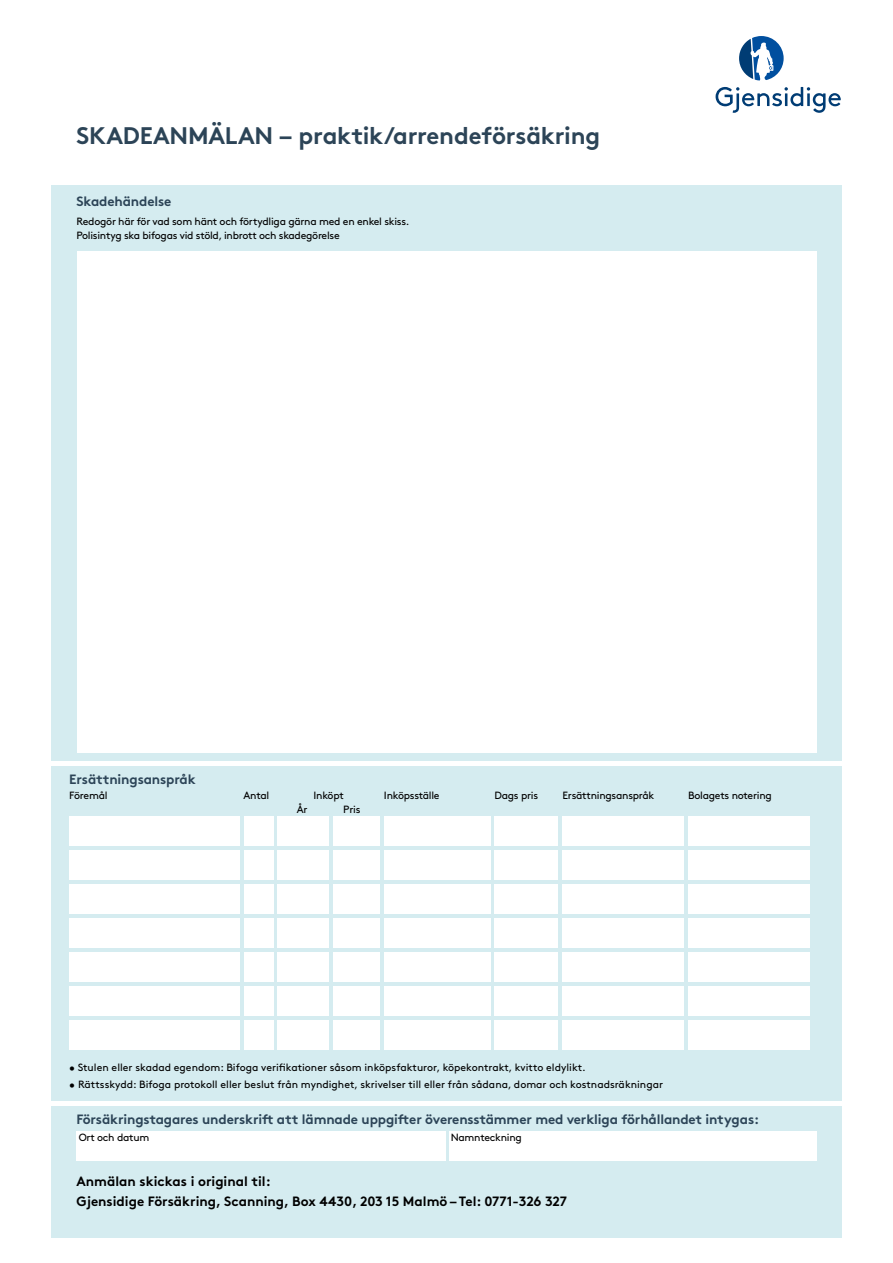
<style>
.page{position:relative;width:893px;height:1263px;background:#fff}
.page>*{position:absolute;margin:0;border:0;box-sizing:border-box;transform-origin:0 0}
.t1{font:24px "Gjen Brown OT Bold Alt";letter-spacing:-.01em;color:#2c4457}
.t2{font:13.5px "Gjen Brown OT Bold Alt";letter-spacing:-.01em;color:#2c4457}
.t3{font:700 13.5px/19.8px "Gjen Brown OT";color:#000}
.t4{font:10.5px/14px "Gjen Brown OT";letter-spacing:-.025em;color:#000}
.t5{font:10.5px "Gjen Brown OT";color:#000}
</style>
<div class="page">
<div style="left:51px;top:185px;width:791px;height:1053px;background:#d5ecf0"></div>
<div style="left:77px;top:251px;width:739px;height:502px;background:#fff"></div>
<svg style="left:716px;top:87px;width:125px;height:26px"></svg>
<svg style="left:739px;top:36px;width:45px;height:45px"></svg>
<div style="left:51px;top:1101px;width:791px;height:5px;background:#fff"></div>
<hr style="left:51px;top:761px;width:791px;height:4px;background:#fff">
<div style="left:77px;top:1131px;width:369px;height:30px;background:#fff"></div>
<div style="left:69px;top:816px;width:170px;height:30px;background:#fff"></div>
<div style="left:69px;top:850px;width:170px;height:30px;background:#fff"></div>
<div style="left:69px;top:884px;width:170px;height:30px;background:#fff"></div>
<div style="left:69px;top:918px;width:170px;height:30px;background:#fff"></div>
<div style="left:69px;top:952px;width:170px;height:30px;background:#fff"></div>
<div style="left:69px;top:986px;width:170px;height:30px;background:#fff"></div>
<div style="left:69px;top:1020px;width:170px;height:30px;background:#fff"></div>
<div style="left:244px;top:816px;width:29px;height:30px;background:#fff"></div>
<div style="left:244px;top:850px;width:29px;height:30px;background:#fff"></div>
<div style="left:244px;top:884px;width:29px;height:30px;background:#fff"></div>
<div style="left:244px;top:918px;width:29px;height:30px;background:#fff"></div>
<div style="left:244px;top:952px;width:29px;height:30px;background:#fff"></div>
<div style="left:244px;top:986px;width:29px;height:30px;background:#fff"></div>
<div style="left:244px;top:1020px;width:29px;height:30px;background:#fff"></div>
<div style="left:333px;top:816px;width:47px;height:30px;background:#fff"></div>
<div style="left:333px;top:850px;width:47px;height:30px;background:#fff"></div>
<div style="left:333px;top:884px;width:47px;height:30px;background:#fff"></div>
<div style="left:333px;top:918px;width:47px;height:30px;background:#fff"></div>
<div style="left:333px;top:952px;width:47px;height:30px;background:#fff"></div>
<div style="left:333px;top:986px;width:47px;height:30px;background:#fff"></div>
<div style="left:333px;top:1020px;width:47px;height:30px;background:#fff"></div>
<div style="left:278px;top:816px;width:51px;height:30px;background:#fff"></div>
<div style="left:278px;top:850px;width:51px;height:30px;background:#fff"></div>
<div style="left:278px;top:884px;width:51px;height:30px;background:#fff"></div>
<div style="left:278px;top:918px;width:51px;height:30px;background:#fff"></div>
<div style="left:278px;top:952px;width:51px;height:30px;background:#fff"></div>
<div style="left:278px;top:986px;width:51px;height:30px;background:#fff"></div>
<div style="left:278px;top:1020px;width:51px;height:30px;background:#fff"></div>
<div style="left:495px;top:816px;width:63px;height:30px;background:#fff"></div>
<div style="left:495px;top:850px;width:63px;height:30px;background:#fff"></div>
<div style="left:495px;top:884px;width:63px;height:30px;background:#fff"></div>
<div style="left:495px;top:918px;width:63px;height:30px;background:#fff"></div>
<div style="left:495px;top:952px;width:63px;height:30px;background:#fff"></div>
<div style="left:495px;top:986px;width:63px;height:30px;background:#fff"></div>
<div style="left:495px;top:1020px;width:63px;height:30px;background:#fff"></div>
<div style="left:384px;top:816px;width:106px;height:30px;background:#fff"></div>
<div style="left:384px;top:850px;width:106px;height:30px;background:#fff"></div>
<div style="left:384px;top:884px;width:106px;height:30px;background:#fff"></div>
<div style="left:384px;top:918px;width:106px;height:30px;background:#fff"></div>
<div style="left:384px;top:952px;width:106px;height:30px;background:#fff"></div>
<div style="left:384px;top:986px;width:106px;height:30px;background:#fff"></div>
<div style="left:384px;top:1020px;width:106px;height:30px;background:#fff"></div>
<div style="left:563px;top:816px;width:121px;height:30px;background:#fff"></div>
<div style="left:563px;top:850px;width:121px;height:30px;background:#fff"></div>
<div style="left:563px;top:884px;width:121px;height:30px;background:#fff"></div>
<div style="left:563px;top:918px;width:121px;height:30px;background:#fff"></div>
<div style="left:563px;top:952px;width:121px;height:30px;background:#fff"></div>
<div style="left:563px;top:986px;width:121px;height:30px;background:#fff"></div>
<div style="left:563px;top:1020px;width:121px;height:30px;background:#fff"></div>
<div style="left:688px;top:816px;width:121px;height:30px;background:#fff"></div>
<div style="left:688px;top:850px;width:121px;height:30px;background:#fff"></div>
<div style="left:688px;top:884px;width:121px;height:30px;background:#fff"></div>
<div style="left:688px;top:918px;width:121px;height:30px;background:#fff"></div>
<div style="left:688px;top:952px;width:121px;height:30px;background:#fff"></div>
<div style="left:688px;top:986px;width:121px;height:30px;background:#fff"></div>
<div style="left:688px;top:1020px;width:121px;height:30px;background:#fff"></div>
<div style="left:449px;top:1131px;width:367px;height:30px;background:#fff"></div>
<h1 class="t1" style="left:77px;top:116px;width:525px">SKADEANMÄLAN – praktik/arrendeförsäkring</h1>
<p class="t2" style="left:77px;top:190px;width:96px">Skadehändelse</p>
<p class="t4" style="left:77px;top:213px;width:334px">Redogör här för vad som hänt och förtydliga gärna med en enkel skiss.<br>Polisintyg ska bifogas vid stöld, inbrott och skadegörelse</p>
<p class="t2" style="left:69px;top:768px;width:128px">Ersättningsanspråk</p>
<p class="t4" style="left:69px;top:787px;width:40px">Föremål</p>
<p class="t4" style="left:244px;top:787px;width:27px">Antal</p>
<p class="t4" style="left:314px;top:787px;width:32px">Inköpt</p>
<p class="t4" style="left:297px;top:801px;width:12px">År</p>
<p class="t4" style="left:343px;top:801px;width:19px">Pris</p>
<p class="t4" style="left:384px;top:787px;width:57px">Inköpsställe</p>
<p class="t4" style="left:495px;top:787px;width:45px">Dags pris</p>
<p class="t4" style="left:563px;top:787px;width:93px">Ersättningsanspråk</p>
<p class="t4" style="left:688px;top:787px;width:85px">Bolagets notering</p>
<p class="t5" style="left:69px;top:1059px;width:518px">• Stulen eller skadad egendom: Bifoga verifikationer såsom inköpsfakturor, köpekontrakt, kvitto eldylikt.</p>
<p class="t5" style="left:69px;top:1076px;width:595px">• Rättsskydd: Bifoga protokoll eller beslut från myndighet, skrivelser till eller från sådana, domar och kostnadsräkningar</p>
<p class="t2" style="left:77px;top:1108px;width:684px">Försäkringstagares underskrift att lämnade uppgifter överensstämmer med verkliga förhållandet intygas:</p>
<p class="t4" style="left:79px;top:1130px;width:72px">Ort och datum</p>
<p class="t4" style="left:451px;top:1130px;width:73px">Namnteckning</p>
<p class="t3" style="left:77px;top:1170px;width:492px">Anmälan skickas i original til:<br>Gjensidige Försäkring, Scanning, Box 4430, 203 15 Malmö – Tel: 0771-326 327</p>
</div>
